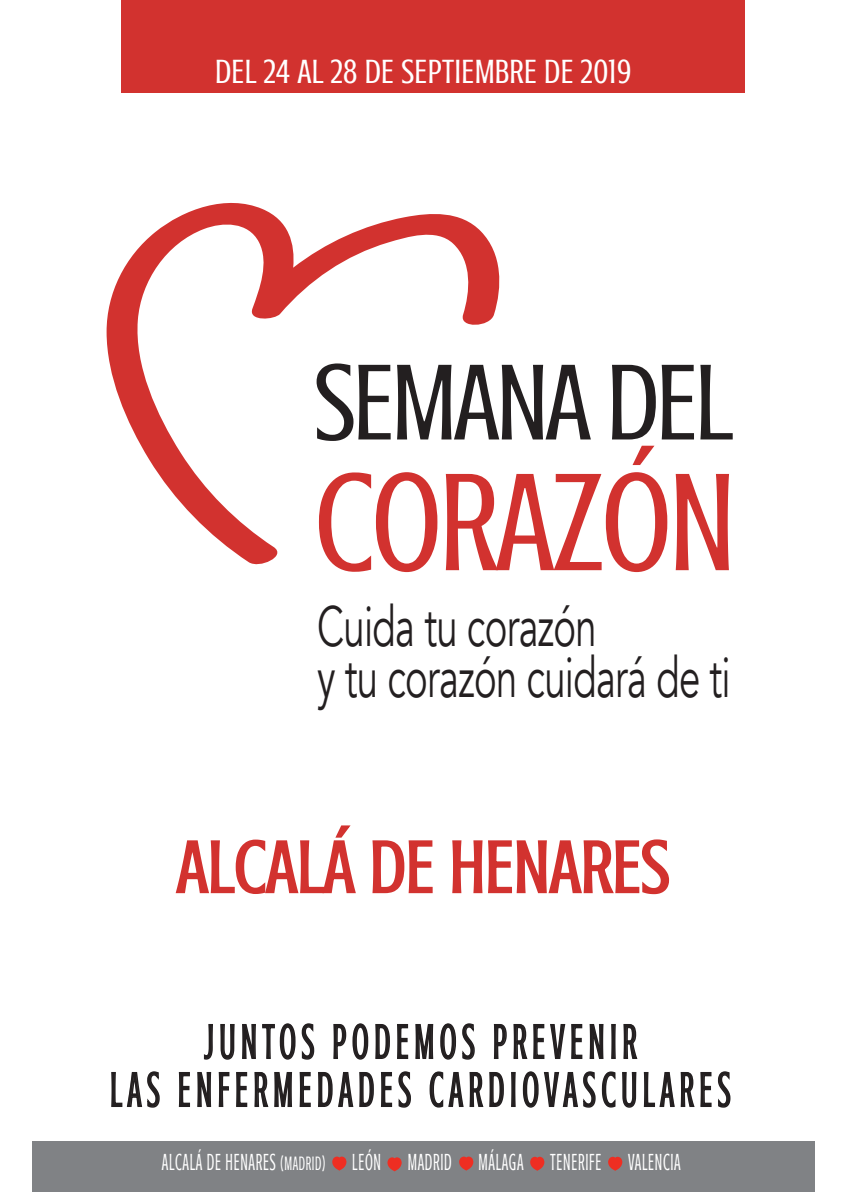
<style>
.page{position:relative;width:844px;height:1192px;background:#fff}
.page>*{position:absolute;margin:0;border:0;box-sizing:border-box;transform-origin:0 0}
.t1{font:143.4px "Crushed";letter-spacing:-.025em;color:#d2322f}
.t2{font:111.2px "Crushed";letter-spacing:-.03em;color:#231f20}
.t3{font:75.8px "Crushed";color:#d2322f}
.t4{font:56.6px/51px "Avenir";letter-spacing:-.02em;color:#231f20;scale:.67 1}
.t5{font:50px/48px "Crushed";letter-spacing:.17em;color:#231f20;text-align:center;scale:.67 1}
.t6{font:34.6px "Crushed";letter-spacing:.005em;color:#fff}
.t7{font:24px "Crushed";letter-spacing:.04em;color:#fff;scale:.67 1}
.s1{font-size:20px}
</style>
<div class="page">
<svg style="left:175px;top:825px;width:181px;height:69px"></svg>
<svg style="left:372px;top:840px;width:61px;height:54px"></svg>
<svg style="left:452px;top:839px;width:218px;height:56px"></svg>
<svg style="left:203px;top:1024px;width:10px;height:36px"></svg>
<svg style="left:220px;top:1024px;width:15px;height:36px"></svg>
<svg style="left:242px;top:1023px;width:73px;height:37px"></svg>
<svg style="left:333px;top:1023px;width:76px;height:37px"></svg>
<svg style="left:415px;top:1023px;width:60px;height:37px"></svg>
<svg style="left:493px;top:1024px;width:14px;height:35px"></svg>
<svg style="left:513px;top:1024px;width:70px;height:35px"></svg>
<svg style="left:589px;top:1024px;width:15px;height:35px"></svg>
<svg style="left:611px;top:1024px;width:5px;height:35px"></svg>
<svg style="left:623px;top:1024px;width:15px;height:35px"></svg>
<svg style="left:111px;top:1071px;width:49px;height:37px"></svg>
<svg style="left:178px;top:1072px;width:12px;height:35px"></svg>
<svg style="left:197px;top:1072px;width:15px;height:35px"></svg>
<svg style="left:218px;top:1072px;width:30px;height:35px"></svg>
<svg style="left:254px;top:1072px;width:39px;height:35px"></svg>
<svg style="left:299px;top:1072px;width:12px;height:35px"></svg>
<svg style="left:318px;top:1071px;width:93px;height:37px"></svg>
<svg style="left:429px;top:1071px;width:87px;height:37px"></svg>
<svg style="left:522px;top:1071px;width:115px;height:37px"></svg>
<svg style="left:643px;top:1071px;width:88px;height:37px"></svg>
<div style="left:121px;top:0;width:623px;height:93px;background:#d2322f"></div>
<svg style="left:107px;top:203px;width:393px;height:362px"></svg>
<div style="left:32px;top:1142px;width:782px;height:50px;background:#808285"></div>
<svg style="left:387px;top:1157px;width:15px;height:14px"></svg>
<svg style="left:459px;top:1157px;width:14px;height:14px"></svg>
<svg style="left:530px;top:1157px;width:14px;height:14px"></svg>
<svg style="left:608px;top:1157px;width:14px;height:14px"></svg>
<svg style="left:332px;top:1157px;width:15px;height:14px"></svg>
<h3 class="t6" style="left:215px;top:52px;width:418px">DEL 24 AL 28 DE SEPTIEMBRE DE 2019</h3>
<h2 class="t2" style="left:314px;top:341px;width:421px">SEMANA DEL</h2>
<h1 class="t1" style="left:314px;top:443px;width:423px">CORAZÓN</h1>
<h3 class="t4" style="left:317px;top:602px;width:619px">Cuida tu corazón<br>y tu corazón cuidará de ti</h3>
<h3 class="t3" style="left:177px;top:825px;width:495px">ALCALÁ DE HENARES</h3>
<h3 class="t5" style="left:110px;top:1018px;width:927px">JUNTOS PODEMOS PREVENIR<br>LAS ENFERMEDADES CARDIOVASCULARES</h3>
<p class="t7" style="left:162px;top:1148px;width:776px">ALCALÁ DE HENARES <span class="s1">(MADRID)</span> LEÓN MADRID MÁLAGA TENERIFE VALENCIA</p>
</div>
